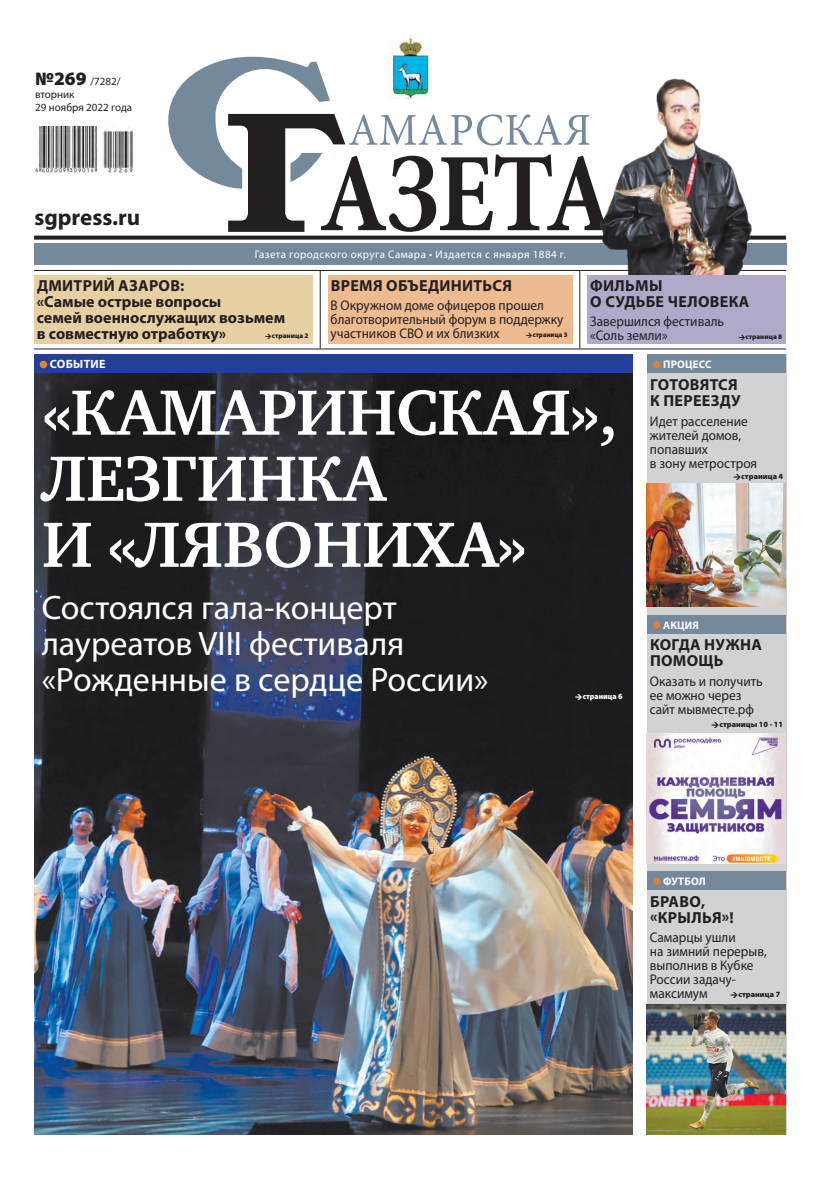
<style>
.page{position:relative;width:820px;height:1191px;background:#fff}
.page>*{position:absolute;margin:0;border:0;box-sizing:border-box;transform-origin:0 0}
.t1{font:700 65.5px/66px "Charter C";letter-spacing:-.01em;color:#fff}
.t2{font:34px/36px "Myriad Pro";color:#fff}
.t3{font:700 23px "Myriad Pro";color:#231f20}
.t4{font:700 16px/16px "Myriad Pro";letter-spacing:.02em;color:#231f20}
.t5{font:700 16px/16px "Myriad Pro";color:#231f20}
.t6{font:14px/14px "Myriad Pro";color:#231f20;scale:.95 1}
.t7{font:700 12px "Myriad Pro";letter-spacing:.02em;color:#fff}
.t8{font:11px "Myriad Pro";letter-spacing:.04em;color:#fff}
.t9{font:11px/13px "Myriad Pro";color:#231f20}
.t10{font:700 11px "Myriad Pro";letter-spacing:.02em;color:#fff}
.t11{font:900 8px "Myriad Pro";color:#231f20}
.t12{font:900 8px "Myriad Pro";color:#fff;scale:.95 1}
.t13{font:900 7px "Myriad Pro";color:#231f20}
.t14{font:900 7px "Myriad Pro";color:#231f20;scale:.95 1}
.s1{font-weight:900;font-size:19px}
</style>
<div class="page">
<div style="left:34px;top:244px;width:751px;height:21px;background:#75899d"></div>
<div style="left:646px;top:354px;width:139px;height:780px;background:#d1d2d4"></div>
<hr style="left:34px;top:348px;width:751px;height:1px;background:#231f20">
<img style="left:34px;top:126px;width:99px;height:49px">
<hr style="left:34px;top:270px;width:751px;height:1px;background:#231f20">
<div style="left:647px;top:614px;width:138px;height:19px;background:#75899d"></div>
<div style="left:652px;top:621px;width:8px;height:7px;background:#de8138;border-radius:50%"></div>
<img style="left:646px;top:733px;width:139px;height:130px">
<div style="left:647px;top:871px;width:138px;height:19px;background:#75899d"></div>
<div style="left:652px;top:877px;width:8px;height:8px;background:#de8138;border-radius:50%"></div>
<img style="left:646px;top:1004px;width:139px;height:130px">
<hr style="left:579px;top:270px;width:1px;height:78px;background:#231f20">
<hr style="left:319px;top:270px;width:1px;height:78px;background:#231f20">
<div style="left:327px;top:276px;width:245px;height:68px;background:#eeba8f"></div>
<div style="left:34px;top:276px;width:278px;height:68px;background:#e6d0a3"></div>
<img style="left:646px;top:484px;width:139px;height:123px">
<div style="left:647px;top:354px;width:138px;height:19px;background:#75899d"></div>
<div style="left:652px;top:361px;width:8px;height:7px;background:#de8138;border-radius:50%"></div>
<svg style="left:34px;top:236px;width:751px;height:4px;background:#383435"></svg>
<svg style="left:168px;top:56px;width:426px;height:176px"></svg>
<img style="left:389px;top:36px;width:42px;height:62px">
<img style="left:34px;top:373px;width:598px;height:761px">
<div style="left:34px;top:354px;width:598px;height:19px;background:#223f99"></div>
<div style="left:40px;top:361px;width:7px;height:7px;background:#de8138;border-radius:50%"></div>
<img style="left:594px;top:78px;width:168px;height:198px">
<div style="left:587px;top:276px;width:198px;height:68px;background:#b2a8ca"></div>
<svg style="left:575px;top:694px;width:7px;height:6px"></svg>
<p class="t9" style="left:35px;top:75px;width:98px"><span class="s1">№269</span> /7282/ вторник<br>29 ноября 2022 года</p>
<h3 class="t3" style="left:34px;top:202px;width:107px">sgpress.ru</h3>
<p class="t8" style="left:254px;top:247px;width:313px">Газета городского округа Самара • Издается с января 1884 г.</p>
<p class="t5" style="left:37px;top:277px;width:250px">Дмитрий Азаров:<br>«Самые острые вопросы<br>семей военнослужащих возьмем в совместную отработку»</p>
<p class="t13" style="left:272px;top:331px;width:38px">страница 2</p>
<p class="t4" style="left:330px;top:277px;width:183px">Время объединиться</p>
<p class="t6" style="left:330px;top:298px;width:247px">В Окружном доме офицеров прошел благотворительный форум в поддержку участников СВО и их близких</p>
<p class="t14" style="left:532px;top:331px;width:38px">страница 3</p>
<p class="t4" style="left:590px;top:277px;width:158px">Фильмы<br>о судьбе человека</p>
<p class="t6" style="left:590px;top:314px;width:142px">Завершился фестиваль «Соль земли»</p>
<p class="t13" style="left:745px;top:333px;width:38px">страница 8</p>
<p class="t7" style="left:50px;top:356px;width:57px">Событие</p>
<h1 class="t1" style="left:42px;top:380px;width:577px">«Камаринская», лезгинка<br>и «лявониха»</h1>
<h2 class="t2" style="left:42px;top:589px;width:448px">Состоялся гала-концерт лауреатов VIII фестиваля «Рожденные в сердце России»</h2>
<p class="t12" style="left:582px;top:692px;width:43px">страница 6</p>
<p class="t10" style="left:663px;top:357px;width:50px">процесс</p>
<p class="t4" style="left:650px;top:376px;width:92px">Готовятся к переезду</p>
<p class="t6" style="left:649px;top:414px;width:114px">Идет расселение жителей домов, попавших<br>в зону метростроя</p>
<p class="t11" style="left:741px;top:471px;width:43px">страница 4</p>
<p class="t10" style="left:662px;top:617px;width:37px">Акция</p>
<p class="t4" style="left:649px;top:636px;width:111px">Когда нужна помощь</p>
<p class="t6" style="left:649px;top:674px;width:120px">Оказать и получить ее можно через сайт мывместе.рф</p>
<p class="t11" style="left:719px;top:719px;width:65px">страницы 10 - 11</p>
<p class="t10" style="left:662px;top:874px;width:44px">Футбол</p>
<p class="t4" style="left:649px;top:893px;width:85px">Браво, «Крылья»!</p>
<p class="t6" style="left:649px;top:930px;width:124px">Самарцы ушли<br>на зимний перерыв, выполнив в Кубке<br>России задачу&shy;максимум</p>
<p class="t11" style="left:738px;top:990px;width:43px">страница 7</p>
</div>
